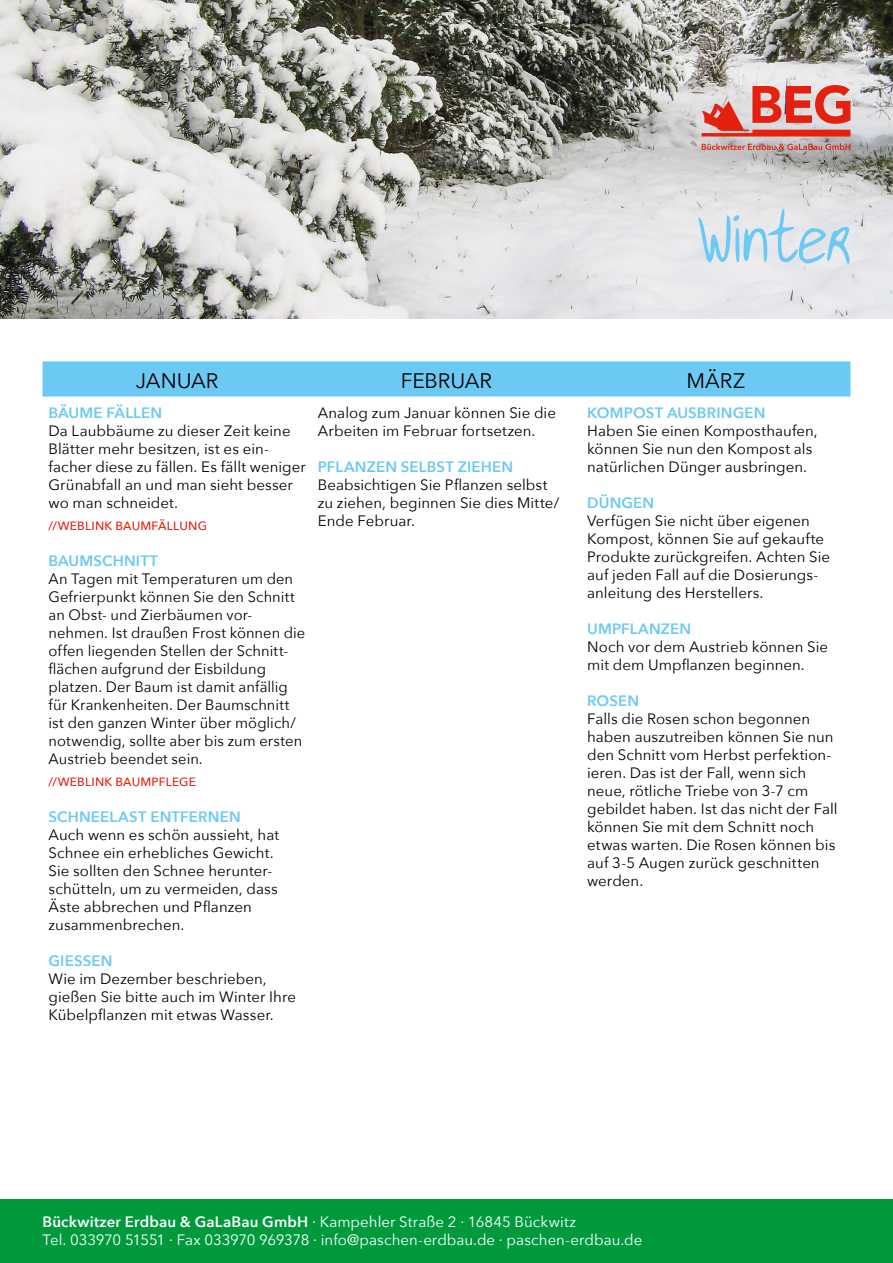
<style>
.page{position:relative;width:893px;height:1263px;background:#fff}
.page>*{position:absolute;margin:0;border:0;box-sizing:border-box;transform-origin:0 0}
.t1{font:93px "Handwritingfont";letter-spacing:-.005em;color:#6cc9f3}
.t2{font:21px "Avenir Next";color:#000}
.t3{font:15px/18px "Avenir Next";letter-spacing:.005em;color:#000}
.t4{font:15px/18px "Avenir Next";letter-spacing:.005em;color:#fff}
.t5{font:600 15px "Avenir Next";letter-spacing:.01em;color:#6cc9f3}
.t6{font:500 12px "Avenir Next";letter-spacing:.02em;color:#e4200e}
.s1{font-weight:600}
</style>
<div class="page">
<img style="left:0;top:0;width:893px;height:319px">
<svg style="left:702px;top:143px;width:148px;height:7px"></svg>
<svg style="left:702px;top:85px;width:148px;height:52px;background:#df7f77"></svg>
<div style="left:0;top:1199px;width:893px;height:64px;background:#009a3d"></div>
<div style="left:43px;top:361px;width:807px;height:35px;background:#6cc9f3"></div>
<h1 class="t1" style="left:698px;top:193px;width:154px">Winter</h1>
<h2 class="t2" style="left:136px;top:363px;width:84px">JANUAR</h2>
<h2 class="t2" style="left:401px;top:363px;width:93px">FEBRUAR</h2>
<h2 class="t2" style="left:686px;top:363px;width:60px">MÄRZ</h2>
<p class="t5" style="left:49px;top:399px;width:115px">BÄUME FÄLLEN</p>
<p class="t3" style="left:49px;top:421px;width:259px">Da Laubbäume zu dieser Zeit keine<br>Blätter mehr besitzen, ist es ein&shy;facher diese zu fällen. Es fällt weniger<br>Grünabfall an und man sieht besser wo man schneidet.</p>
<p class="t6" style="left:49px;top:515px;width:160px">//WEBLINK BAUMFÄLLUNG</p>
<p class="t5" style="left:49px;top:548px;width:111px">BAUMSCHNITT</p>
<p class="t3" style="left:49px;top:569px;width:258px">An Tagen mit Temperaturen um den Gefrierpunkt können Sie den Schnitt an Obst- und Zierbäumen vor&shy;nehmen. Ist draußen Frost können die offen liegenden Stellen der Schnitt&shy;flächen aufgrund der Eisbildung platzen. Der Baum ist damit anfällig für Krankenheiten. Der Baumschnitt ist den ganzen Winter über möglich/ notwendig, sollte aber bis zum ersten Austrieb beendet sein.</p>
<p class="t6" style="left:49px;top:772px;width:149px">//WEBLINK BAUMPFLEGE</p>
<p class="t5" style="left:49px;top:804px;width:194px">SCHNEELAST ENTFERNEN</p>
<p class="t3" style="left:49px;top:825px;width:232px">Auch wenn es schön aussieht, hat<br>Schnee ein erhebliches Gewicht.<br>Sie sollten den Schnee herunter&shy;schütteln, um zu vermeiden, dass<br>Äste abbrechen und Pflanzen zusammenbrechen.</p>
<p class="t5" style="left:49px;top:948px;width:66px">GIESSEN</p>
<p class="t3" style="left:49px;top:969px;width:249px">Wie im Dezember beschrieben, gießen Sie bitte auch im Winter Ihre<br>Kübelpflanzen mit etwas Wasser.</p>
<p class="t3" style="left:318px;top:403px;width:240px">Analog zum Januar können Sie die<br>Arbeiten im Februar fortsetzen.</p>
<p class="t5" style="left:318px;top:453px;width:197px">PFLANZEN SELBST ZIEHEN</p>
<p class="t3" style="left:318px;top:475px;width:243px">Beabsichtigen Sie Pflanzen selbst zu ziehen, beginnen Sie dies Mitte/<br>Ende Februar.</p>
<p class="t5" style="left:587px;top:399px;width:180px">KOMPOST AUSBRINGEN</p>
<p class="t3" style="left:587px;top:421px;width:232px">Haben Sie einen Komposthaufen, können Sie nun den Kompost als natürlichen Dünger ausbringen.</p>
<p class="t5" style="left:587px;top:489px;width:69px">DÜNGEN</p>
<p class="t3" style="left:587px;top:511px;width:244px">Verfügen Sie nicht über eigenen<br>Kompost, können Sie auf gekaufte<br>Produkte zurückgreifen. Achten Sie auf jeden Fall auf die Dosierungs&shy;anleitung des Herstellers.</p>
<p class="t5" style="left:587px;top:615px;width:106px">UMPFLANZEN</p>
<p class="t3" style="left:587px;top:637px;width:242px">Noch vor dem Austrieb können Sie mit dem Umpflanzen beginnen.</p>
<p class="t5" style="left:587px;top:687px;width:53px">ROSEN</p>
<p class="t3" style="left:587px;top:709px;width:252px">Falls die Rosen schon begonnen haben auszutreiben können Sie nun den Schnitt vom Herbst perfektion&shy;ieren. Das ist der Fall, wenn sich neue, rötliche Triebe von 3-7 cm gebildet haben. Ist das nicht der Fall können Sie mit dem Schnitt noch etwas warten. Die Rosen können bis auf 3-5 Augen zurück geschnitten werden.</p>
<p class="t4" style="left:43px;top:1212px;width:601px"><span class="s1">Bückwitzer Erdbau &amp; GaLaBau GmbH</span> · Kampehler Straße 2 · 16845 Bückwitz<br>Tel. 033970 51551 · Fax 033970 969378 · info@paschen-erdbau.de · paschen-erdbau.de</p>
</div>
